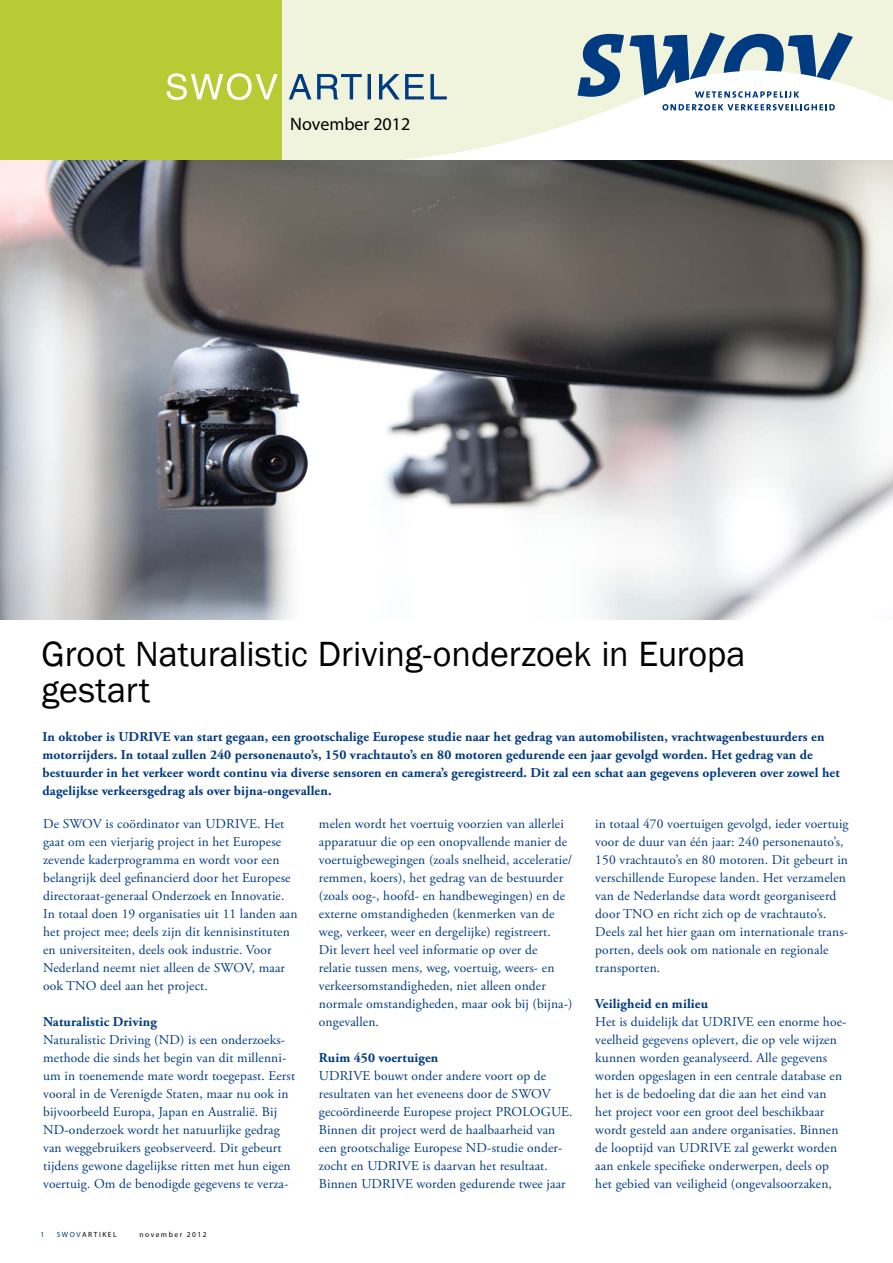
<style>
.page{position:relative;width:893px;height:1263px;background:#fff}
.page>*{position:absolute;margin:0;border:0;box-sizing:border-box;transform-origin:0 0}
.t1{font:36px/36px "Franklin Gothic";color:#000}
.t2{font:18px "Myriad Pro";color:#000}
.t3{font:13.5px/18px "Adobe Garamond Pro";letter-spacing:.01em;color:#003a80}
.t4{font:700 13.5px/18px "Adobe Garamond Pro";letter-spacing:.01em;color:#003a80}
.t5{font:7.5px "Myriad Pro";letter-spacing:.2em;color:#000}
.t6{font:7.5px "Myriad Pro";color:#003a80}
.s1{color:#003a80}
</style>
<div class="page">
<svg style="left:282px;top:0;width:611px;height:161px;fill:#f1f4dd"></svg>
<svg style="left:577px;top:32px;width:276px;height:66px"></svg>
<svg style="left:662px;top:104px;width:173px;height:6px"></svg>
<div style="left:0;top:0;width:282px;height:161px;background:#b8ca34"></div>
<svg style="left:289px;top:74px;width:158px;height:25px;background:#a7bbc0"></svg>
<svg style="left:167px;top:73px;width:111px;height:27px"></svg>
<img style="left:0;top:161px;width:893px;height:459px">
<h2 class="t2" style="left:290px;top:112px;width:122px">November 2012</h2>
<h1 class="t1" style="left:42px;top:636px;width:705px">Groot Naturalistic Driving-onderzoek in Europa gestart</h1>
<p class="t4" style="left:43px;top:728px;width:799px">In oktober is UDRIVE van start gegaan, een grootschalige Europese studie naar het gedrag van automobilisten, vrachtwagenbestuurders en motorrijders. In totaal zullen 240 personenauto’s, 150 vrachtauto’s en 80 motoren gedurende een jaar gevolgd worden. Het gedrag van de bestuurder in het verkeer wordt continu via diverse sensoren en camera’s geregistreerd. Dit zal een schat aan gegevens opleveren over zowel het dagelijkse verkeersgedrag als over bijna-ongevallen.</p>
<p class="t3" style="left:43px;top:815px;width:256px">De SWOV is coördinator van UDRIVE. Het gaat om een vierjarig project in het Europese zevende kaderprogramma en wordt voor een belangrijk deel gefinancierd door het Europese directoraat-generaal Onderzoek en Innovatie.<br>In totaal doen 19 organisaties uit 11 landen aan het project mee; deels zijn dit kennisinstituten en universiteiten, deels ook industrie. Voor Nederland neemt niet alleen de SWOV, maar ook TNO deel aan het project.</p>
<p class="t4" style="left:43px;top:1013px;width:115px">Naturalistic Driving</p>
<p class="t3" style="left:43px;top:1031px;width:253px">Naturalistic Driving (ND) is een onderzoeks&shy;methode die sinds het begin van dit millenni&shy;um in toenemende mate wordt toegepast. Eerst vooral in de Verenigde Staten, maar nu ook in bijvoorbeeld Europa, Japan en Australië. Bij ND-onderzoek wordt het natuurlijke gedrag van weggebruikers geobserveerd. Dit gebeurt tijdens gewone dagelijkse ritten met hun eigen voertuig. Om de benodigde gegevens te verza-</p>
<p class="t6" style="left:40px;top:1230px;width:5px">1</p>
<p class="t5" style="left:57px;top:1230px;width:61px"><span class="s1">SWOV</span>ARTIKEL</p>
<p class="t5" style="left:139px;top:1229px;width:69px">november 2012</p>
<p class="t3" style="left:319px;top:815px;width:255px">melen wordt het voertuig voorzien van allerlei apparatuur die op een onopvallende manier de voertuigbewegingen (zoals snelheid, acceleratie/ remmen, koers), het gedrag van de bestuurder (zoals oog-, hoofd- en handbewegingen) en de externe omstandigheden (kenmerken van de weg, verkeer, weer en dergelijke) registreert.<br>Dit levert heel veel informatie op over de relatie tussen mens, weg, voertuig, weers- en verkeersomstandigheden, niet alleen onder normale omstandigheden, maar ook bij (bijna-) ongevallen.</p>
<p class="t4" style="left:319px;top:1049px;width:121px">Ruim 450 voertuigen</p>
<p class="t3" style="left:319px;top:1067px;width:255px">UDRIVE bouwt onder andere voort op de resultaten van het eveneens door de SWOV gecoördineerde Europese project PROLOGUE.<br>Binnen dit project werd de haalbaarheid van een grootschalige Europese ND-studie onder&shy;zocht en UDRIVE is daarvan het resultaat.<br>Binnen UDRIVE worden gedurende twee jaar</p>
<p class="t3" style="left:595px;top:815px;width:255px">in totaal 470 voertuigen gevolgd, ieder voertuig voor de duur van één jaar: 240 personenauto’s, 150 vrachtauto’s en 80 motoren. Dit gebeurt in verschillende Europese landen. Het verzamelen van de Nederlandse data wordt georganiseerd door TNO en richt zich op de vrachtauto’s.<br>Deels zal het hier gaan om internationale trans&shy;porten, deels ook om nationale en regionale transporten.</p>
<p class="t4" style="left:595px;top:995px;width:114px">Veiligheid en milieu</p>
<p class="t3" style="left:595px;top:1013px;width:253px">Het is duidelijk dat UDRIVE een enorme hoe&shy;veelheid gegevens oplevert, die op vele wijzen kunnen worden geanalyseerd. Alle gegevens worden opgeslagen in een centrale database en het is de bedoeling dat die aan het eind van<br>het project voor een groot deel beschikbaar wordt gesteld aan andere organisaties. Binnen de looptijd van UDRIVE zal gewerkt worden aan enkele specifieke onderwerpen, deels op het gebied van veiligheid (ongevalsoorzaken,</p>
</div>
